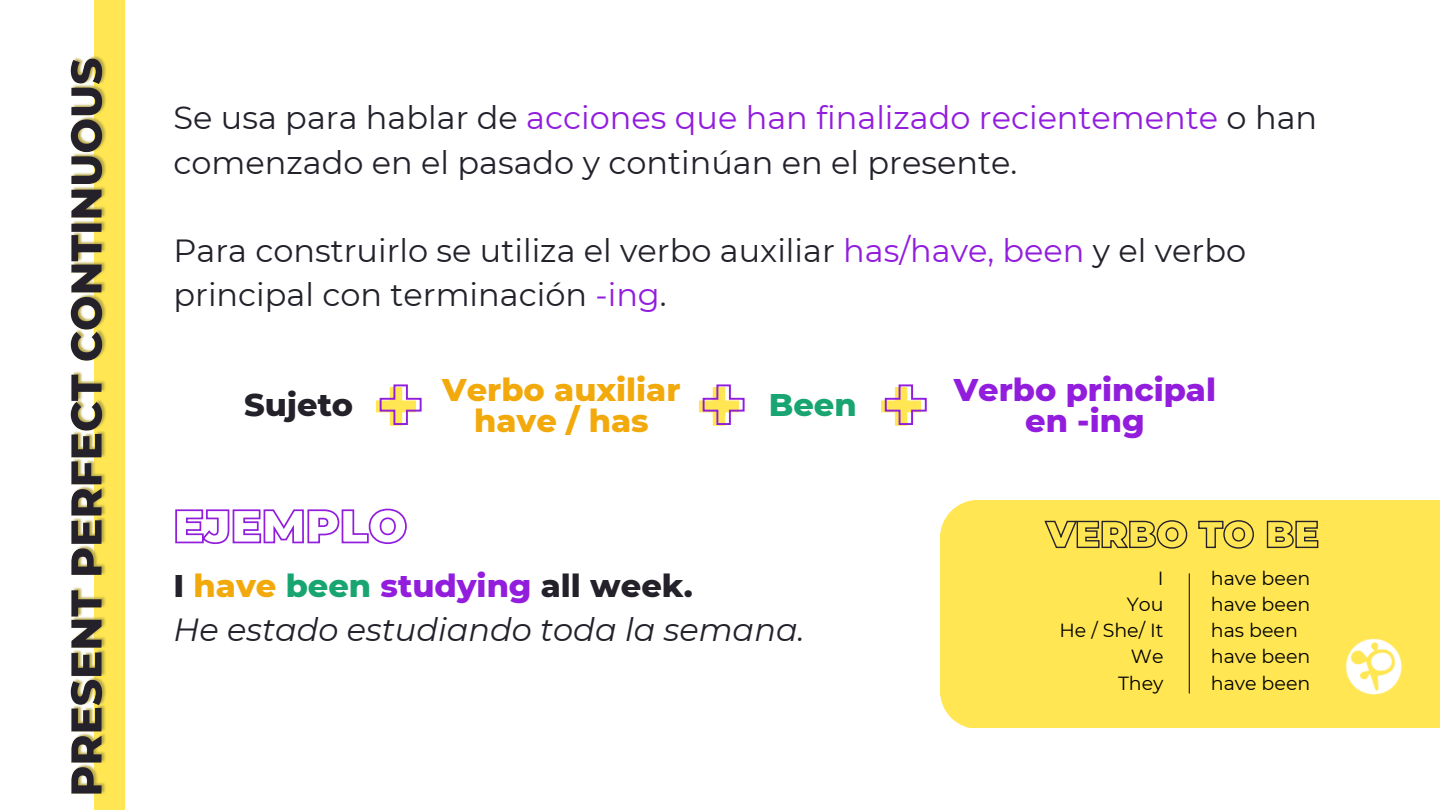
<style>
.page{position:relative;width:1440px;height:810px;background:#fff}
.page>*{position:absolute;margin:0;border:0;box-sizing:border-box;transform-origin:0 0}
.t1{font:800 81.2px "Montserrat";color:#ffe652}
.t2{font:32px/44.2px "Montserrat";color:#24212b}
.t3{font:italic 32px/44.2px "Montserrat";color:#24212b}
.t4{font:800 32px/31.5px "Montserrat";color:#f2a90c;text-align:center}
.t5{font:800 32px/31.5px "Montserrat";color:#921ddd;text-align:center}
.t6{font:800 32px "Montserrat";color:#24212b}
.t7{font:800 32px "Montserrat";color:#19a572}
.t8{font:19px/26.2px "Montserrat";color:#000;text-align:right}
.s1{color:#921ddd}
.s2{font-weight:800;font-style:normal}
.s3{font-weight:800;font-style:normal;color:#f2a90c}
.s4{font-weight:800;font-style:normal;color:#19a572}
.s5{font-weight:800;font-style:normal;color:#921ddd}
</style>
<div class="page">
<div style="left:94px;top:0;width:30px;height:810px;background:#ffe652"></div>
<div style="left:940px;top:500px;width:500px;height:228px;background:#ffe652"></div>
<img style="left:70px;top:55px;width:36px;height:739px">
<svg style="left:175px;top:508px;width:232px;height:37px"></svg>
<svg style="left:1043px;top:519px;width:276px;height:30px;background:#d3be4a"></svg>
<svg style="left:379px;top:384px;width:43px;height:41px"></svg>
<svg style="left:702px;top:384px;width:43px;height:41px"></svg>
<svg style="left:884px;top:384px;width:43px;height:41px"></svg>
<hr style="left:1189px;top:573px;width:1px;height:120px;background:#000">
<img style="left:1340px;top:633px;width:66px;height:66px">
<p class="t2" style="left:174px;top:96px;width:1145px">Se usa para hablar de <span class="s1">acciones que han finalizado recientemente</span> o han comenzado en el pasado y continúan en el presente.</p>
<p class="t2" style="left:174px;top:228px;width:1074px">Para construirlo se utiliza el verbo auxiliar <span class="s1">has/have, been</span> y el verbo principal con terminación <span class="s1">-ing</span>.</p>
<p class="t6" style="left:244px;top:385px;width:111px">Sujeto</p>
<p class="t4" style="left:442px;top:373px;width:240px">Verbo auxiliar have / has</p>
<p class="t5" style="left:954px;top:373px;width:264px">Verbo principal en -ing</p>
<h1 class="t1" style="left:371px;top:356px;width:51px">+</h1>
<h1 class="t1" style="left:694px;top:356px;width:51px">+</h1>
<h1 class="t1" style="left:876px;top:356px;width:51px">+</h1>
<p class="t7" style="left:769px;top:385px;width:89px">Been</p>
<p class="t3" style="left:174px;top:563px;width:632px"><span class="s2">I</span> <span class="s3">have</span> <span class="s4">been</span> <span class="s5">studying</span> <span class="s2">all week.<br></span>He estado estudiando toda la semana.</p>
<p class="t8" style="left:1060px;top:565px;width:106px">I<br>You<br>He / She/ It<br>We<br>They</p>
<p class="t8" style="left:1211px;top:565px;width:101px;text-align:left">have been have been has been have been have been</p>
</div>
